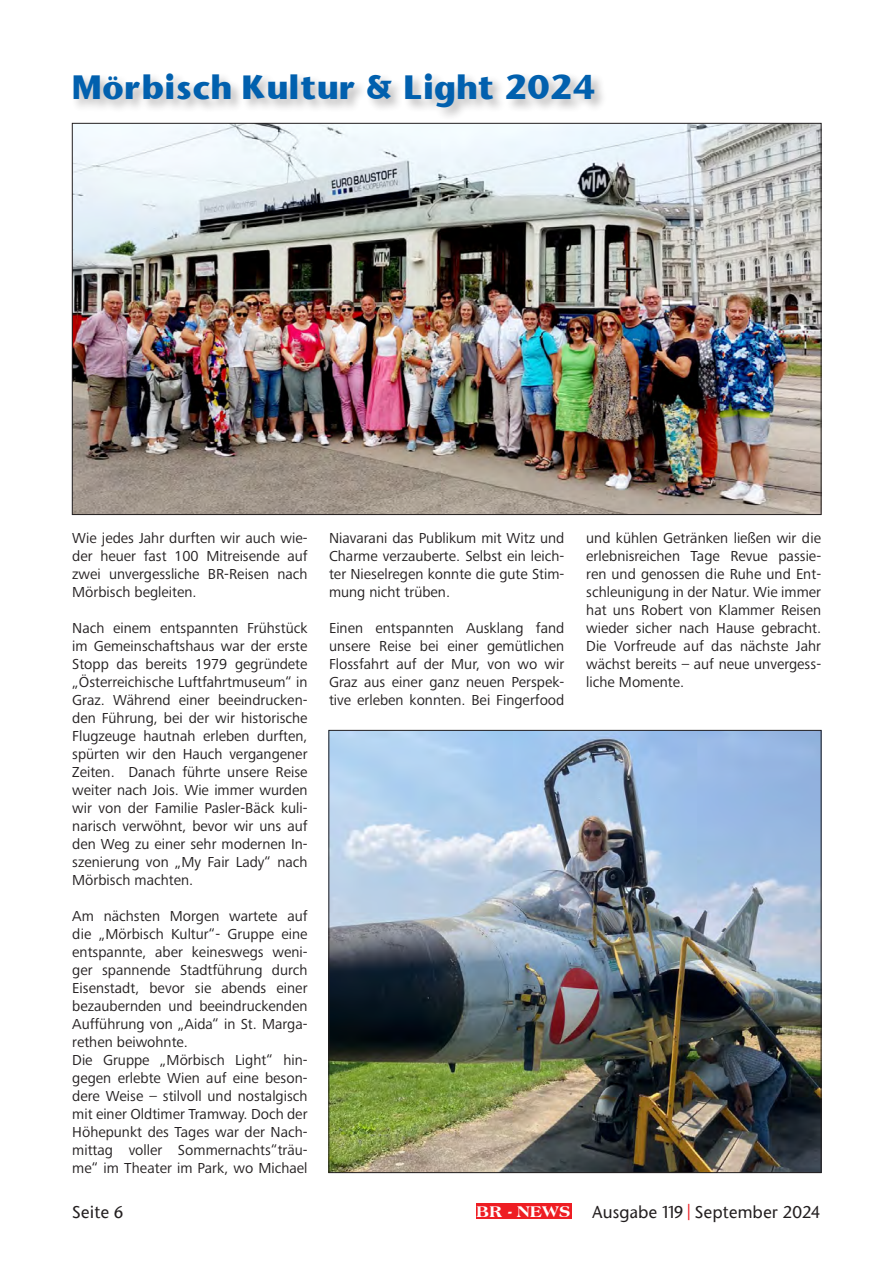
<style>
.page{position:relative;width:893px;height:1263px;background:#fff}
.page>*{position:absolute;margin:0;border:0;box-sizing:border-box;transform-origin:0 0}
.Überschrift_12{font:700 31.5px "Stone Sans";color:#0160ae}
.t1{font:800 16.65px "Americana BT";letter-spacing:.02em;color:#fff}
.t2{font:500 16.5px "Stone Sans";letter-spacing:.005em;color:#231f20}
.Fließtext_Regular{font:15px/18px "Frutiger Next Pro";color:#231f20;text-align:justify}
.s1{color:#ee1d23}
</style>
<div class="page">
<div style="left:476px;top:1203px;width:95px;height:15px;background:#ee1d23"></div>
<div style="left:72px;top:72px;width:537px;height:49px;background:#231f20;opacity:.3"></div>
<img style="left:74px;top:125px;width:745px;height:388px">
<img style="left:330px;top:732px;width:489px;height:439px">
<p class="Überschrift_12" style="left:72px;top:66px;width:525px">Mörbisch Kultur &amp; Light 2024</p>
<p class="Fließtext_Regular" style="left:72px;top:528px;width:237px">Wie jedes Jahr durften wir auch wie&shy;der heuer fast 100 Mitreisende auf zwei unvergessliche BR-Reisen nach Mörbisch begleiten.</p>
<p class="Fließtext_Regular" style="left:72px;top:618px;width:237px">Nach einem entspannten Frühstück im Gemeinschaftshaus war der erste Stopp das bereits 1979 gegründete „Österreichische Luftfahrtmuseum“ in Graz. Während einer beeindrucken&shy;den Führung, bei der wir historische Flugzeuge hautnah erleben durften, spürten wir den Hauch vergangener Zeiten. Danach führte unsere Reise weiter nach Jois. Wie immer wurden wir von der Familie Pasler-Bäck kuli&shy;narisch verwöhnt, bevor wir uns auf den Weg zu einer sehr modernen In&shy;szenierung von „My Fair Lady“ nach Mörbisch machten.</p>
<p class="Fließtext_Regular" style="left:72px;top:906px;width:237px">Am nächsten Morgen wartete auf die „Mörbisch Kultur“- Gruppe eine entspannte, aber keineswegs weni&shy;ger spannende Stadtführung durch Eisenstadt, bevor sie abends einer bezaubernden und beeindruckenden Aufführung von „Aida“ in St. Marga&shy;rethen beiwohnte.</p>
<p class="Fließtext_Regular" style="left:72px;top:1050px;width:237px">Die Gruppe „Mörbisch Light“ hin&shy;gegen erlebte Wien auf eine beson&shy;dere Weise – stilvoll und nostalgisch mit einer Oldtimer Tramway. Doch der Höhepunkt des Tages war der Nach&shy;mittag voller Sommernachts“träu&shy;me“ im Theater im Park, wo Michael</p>
<p class="Fließtext_Regular" style="left:329px;top:528px;width:237px">Niavarani das Publikum mit Witz und Charme verzauberte. Selbst ein leich&shy;ter Nieselregen konnte die gute Stim&shy;mung nicht trüben.</p>
<p class="Fließtext_Regular" style="left:329px;top:618px;width:237px">Einen entspannten Ausklang fand unsere Reise bei einer gemütlichen Flossfahrt auf der Mur, von wo wir Graz aus einer ganz neuen Perspek&shy;tive erleben konnten. Bei Fingerfood</p>
<p class="Fließtext_Regular" style="left:586px;top:528px;width:236px">und kühlen Getränken ließen wir die erlebnisreichen Tage Revue passie&shy;ren und genossen die Ruhe und Ent&shy;schleunigung in der Natur. Wie immer hat uns Robert von Klammer Reisen wieder sicher nach Hause gebracht.<br>Die Vorfreude auf das nächste Jahr wächst bereits – auf neue unvergess&shy;liche Momente.</p>
<p class="t2" style="left:72px;top:1201px;width:53px">Seite 6</p>
<p class="t1" style="left:476px;top:1201px;width:96px">BR - NEWS</p>
<p class="t2" style="left:592px;top:1201px;width:230px">Ausgabe 119 <span class="s1">|</span> September 2024</p>
</div>
